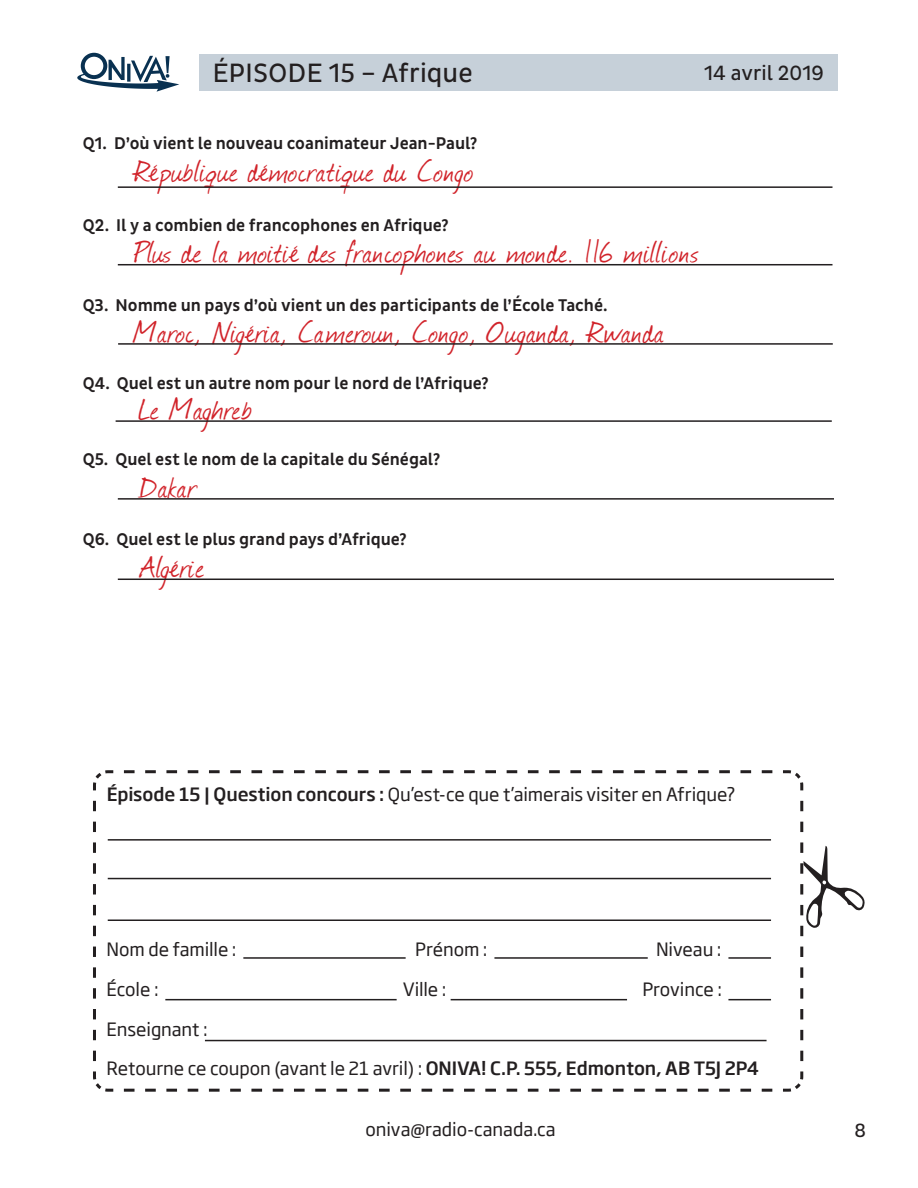
<style>
.page{position:relative;width:918px;height:1188px;background:#fff}
.page>*{position:absolute;margin:0;border:0;box-sizing:border-box;transform-origin:0 0}
.t1{font:36px "Journal";letter-spacing:.035em;color:#d1232a}
.t2{font:27px "Pluto Sans Cond";letter-spacing:.01em;color:#231f20}
.t3{font:21px "Pluto Sans Cond";letter-spacing:.005em;color:#231f20}
.t4{font:19.5px "Pluto Sans Cond";color:#231f20}
.t5{font:18px "Soho Gothic Pro";letter-spacing:-.005em;color:#231f20}
.t6{font:500 17.25px "Pluto Sans Cond";color:#231f20}
.s1{font-weight:500}
</style>
<div class="page">
<svg style="left:93px;top:770px;width:711px;height:322px"></svg>
<svg style="left:800px;top:801px;width:65px;height:265px"></svg>
<div style="left:199px;top:54px;width:638px;height:37px;background:#c6d0d9"></div>
<svg style="left:77px;top:53px;width:102px;height:39px"></svg>
<hr style="left:118px;top:343px;width:715px;height:2px;background:#231f20">
<hr style="left:118px;top:186px;width:714px;height:2px;background:#231f20">
<hr style="left:118px;top:264px;width:714px;height:1px;background:#231f20">
<hr style="left:118px;top:498px;width:716px;height:2px;background:#231f20">
<hr style="left:116px;top:420px;width:716px;height:2px;background:#231f20">
<hr style="left:118px;top:579px;width:716px;height:1px;background:#231f20">
<p class="t2" style="left:213px;top:58px;width:261px">ÉPISODE 15 – Afrique</p>
<p class="t3" style="left:704px;top:61px;width:121px">14 avril 2019</p>
<p class="t6" style="left:83px;top:133px;width:396px">Q1. D’où vient le nouveau coanimateur Jean-Paul?</p>
<p class="t1" style="left:134px;top:147px;width:341px">République démocratique du Congo</p>
<p class="t6" style="left:83px;top:216px;width:367px">Q2. Il y a combien de francophones en Afrique?</p>
<p class="t1" style="left:134px;top:228px;width:566px">Plus de la moitié des francophones au monde. 116 millions</p>
<p class="t6" style="left:83px;top:295px;width:526px">Q3. Nomme un pays d’où vient un des participants de l’École Taché.</p>
<p class="t1" style="left:134px;top:308px;width:531px">Maroc, Nigéria, Cameroun, Congo, Ouganda, Rwanda</p>
<p class="t6" style="left:83px;top:373px;width:407px">Q4. Quel est un autre nom pour le nord de l’Afrique?</p>
<p class="t1" style="left:138px;top:385px;width:115px">Le Maghreb</p>
<p class="t6" style="left:83px;top:450px;width:359px">Q5. Quel est le nom de la capitale du Sénégal?</p>
<p class="t1" style="left:140px;top:463px;width:58px">Dakar</p>
<p class="t6" style="left:83px;top:529px;width:325px">Q6. Quel est le plus grand pays d’Afrique?</p>
<p class="t1" style="left:140px;top:543px;width:66px">Algérie</p>
<p class="t5" style="left:107px;top:781px;width:630px"><span class="s1">Épisode 15 | Question concours :</span> Qu’est-ce que t’aimerais visiter en Afrique?</p>
<p class="t5" style="left:107px;top:936px;width:131px">Nom de famille :</p>
<p class="t5" style="left:415px;top:936px;width:74px">Prénom :</p>
<p class="t5" style="left:656px;top:936px;width:67px">Niveau :</p>
<p class="t5" style="left:107px;top:975px;width:53px">École :</p>
<p class="t5" style="left:403px;top:975px;width:45px">Ville :</p>
<p class="t5" style="left:642px;top:975px;width:81px">Province :</p>
<p class="t5" style="left:107px;top:1015px;width:102px">Enseignant :</p>
<p class="t5" style="left:107px;top:1055px;width:654px">Retourne ce coupon (avant le 21 avril) : <span class="s1">ONIVA! C.P. 555, Edmonton, AB T5J 2P4</span></p>
<p class="t5" style="left:365px;top:1115px;width:192px">oniva@radio-canada.ca</p>
<p class="t4" style="left:854px;top:1119px;width:13px">8</p>
</div>
